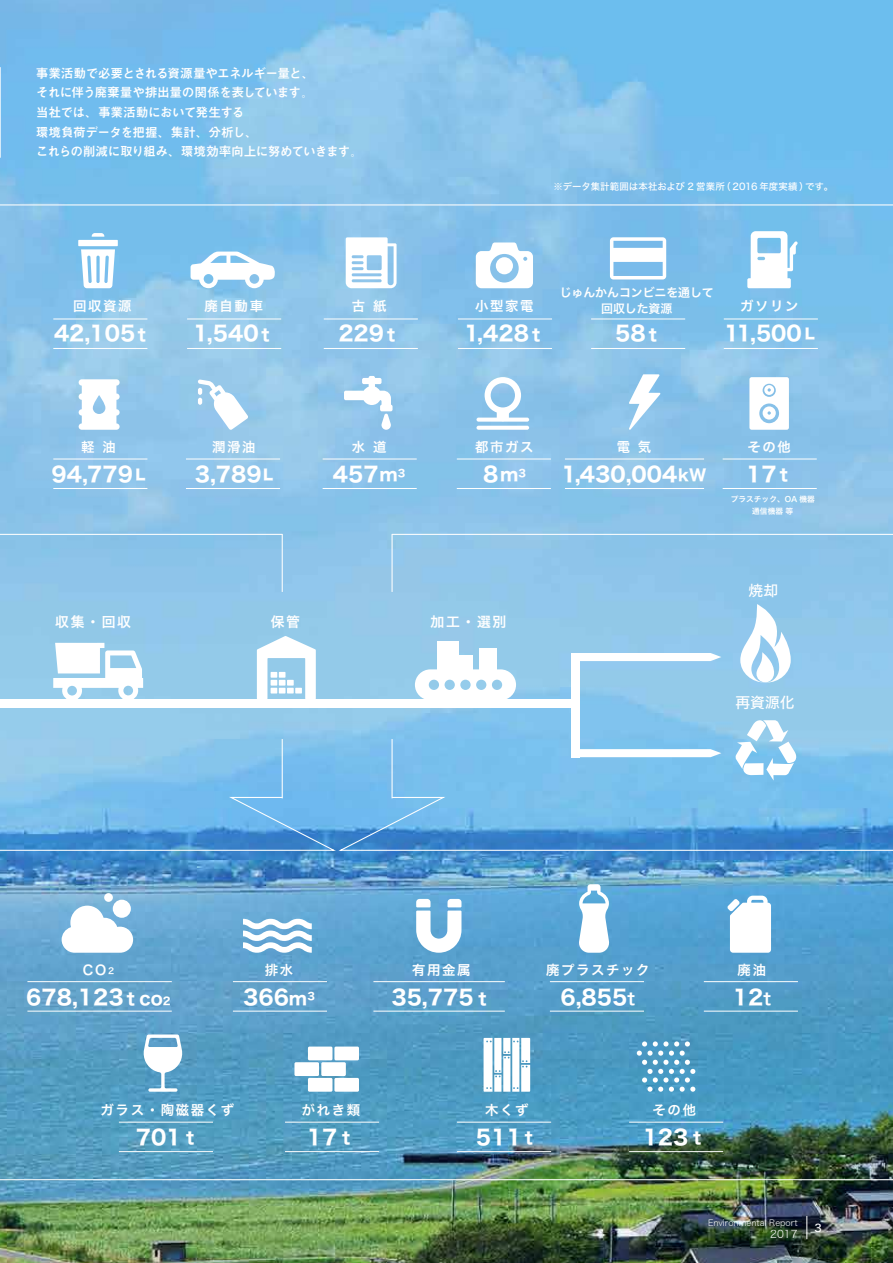
<style>
.page{position:relative;width:893px;height:1263px;background:#fff}
.page>*{position:absolute;margin:0;border:0;box-sizing:border-box;transform-origin:0 0}
.t1{font:20.55px "Hiragino Sans W7";color:#fff}
.t2{font:14.7px "Hiragino Sans W5";color:#fff}
.t3{font:13.8px "Hiragino Sans W6";letter-spacing:.12em;color:#fff}
.t4{font:13.35px "Hiragino Sans W6";letter-spacing:.12em;color:#fff}
.t5{font:700 12.75px/19.6px "Mi Go MB1 Std De";letter-spacing:-.05em;color:#fff}
.t6{font:12px/15.5px "Hiragino Sans W6";letter-spacing:-.01em;color:#fff;text-align:center}
.t7{font:10.65px "Hiragino Sans W2";color:#fff}
.t8{font:10.65px "Hiragino Sans W5";color:#fff}
.t9{font:9.45px "Hiragino Sans W5";letter-spacing:.005em;color:#fff}
.t10{font:8.55px "Hiragino Sans W2";color:#fff}
.t11{font:7.65px/11.4px "Hiragino Sans W6";color:#fff;text-align:center}
.s1{font-size:17.4px}
.s2{font-family:"Hiragino Sans W8";font-size:14.4px}
.s3{font-size:15.9px}
.s4{font-size:8.55px}
.s5{font-size:10.65px}
.s6{font-family:"Hiragino Sans W6";font-size:17.4px}
</style>
<div class="page">
<img style="left:0;top:0;width:893px;height:1263px">
<hr style="left:0;top:67px;width:1px;height:91px;background:#fff">
<svg style="left:806px;top:1216px;width:1px;height:23px"></svg>
<div style="left:572px;top:653px;width:8px;height:104px;background:#fff"></div>
<svg style="left:53px;top:643px;width:90px;height:57px"></svg>
<div style="left:437px;top:641px;width:21px;height:28px;background:#fff"></div>
<div style="left:458px;top:655px;width:14px;height:14px;background:#fff"></div>
<div style="left:480px;top:648px;width:17px;height:21px;background:#fff"></div>
<svg style="left:415px;top:669px;width:101px;height:31px"></svg>
<svg style="left:257px;top:636px;width:59px;height:63px"></svg>
<svg style="left:740px;top:604px;width:51px;height:79px"></svg>
<svg style="left:580px;top:653px;width:141px;height:8px"></svg>
<svg style="left:580px;top:749px;width:141px;height:8px"></svg>
<div style="left:0;top:700px;width:574px;height:8px;background:#fff"></div>
<img style="left:0;top:796px;width:893px;height:385px">
<svg style="left:0;top:204px;width:893px;height:331px;background:#91c7eb"></svg>
<hr style="left:282px;top:739px;width:1px;height:59px;background:#fff">
<hr style="left:392px;top:739px;width:1px;height:59px;background:#fff">
<hr style="left:282px;top:534px;width:1px;height:58px;background:#fff">
<hr style="left:392px;top:534px;width:1px;height:58px;background:#fff">
<svg style="left:735px;top:720px;width:62px;height:61px"></svg>
<p class="t5" style="left:36px;top:62px;width:329px">事業活動で必要とされる資源量やエネルギー量と、<br>それに伴う廃棄量や排出量の関係を表しています。<br>当社では、事業活動において発生する<br>環境負荷データを把握、集計、分析し、<br>これらの削減に取り組み、環境効率向上に努めていきます。</p>
<p class="t4" style="left:73px;top:294px;width:60px">回収資源</p>
<p class="t1" style="left:54px;top:317px;width:98px">42,105<span class="s1">ｔ</span></p>
<p class="t4" style="left:81px;top:435px;width:36px">軽 油</p>
<p class="t1" style="left:52px;top:458px;width:95px">94,779 <span class="s2">L</span></p>
<p class="t4" style="left:205px;top:294px;width:60px">廃自動車</p>
<p class="t1" style="left:193px;top:317px;width:83px">1,540<span class="s1">ｔ</span></p>
<p class="t4" style="left:212px;top:435px;width:45px">潤滑油</p>
<p class="t1" style="left:195px;top:458px;width:80px">3,789<span class="s2">L</span></p>
<p class="t4" style="left:352px;top:294px;width:36px">古 紙</p>
<p class="t1" style="left:338px;top:317px;width:63px">229<span class="s1">ｔ</span></p>
<p class="t4" style="left:352px;top:435px;width:36px">水 道</p>
<p class="t1" style="left:333px;top:458px;width:74px">457<span class="s1">m</span><sup>3</sup></p>
<p class="t9" style="left:554px;top:178px;width:281px">※データ集計範囲は本社および 2 営業所（ 2016 年度実績）です。</p>
<p class="t6" style="left:560px;top:285px;width:156px">じゅんかんコンビニを通して回収した資源</p>
<p class="t4" style="left:475px;top:294px;width:60px">小型家電</p>
<p class="t1" style="left:464px;top:317px;width:82px">1,428<span class="s1">ｔ</span></p>
<p class="t1" style="left:615px;top:317px;width:48px">58<span class="s1">ｔ</span></p>
<p class="t4" style="left:740px;top:294px;width:60px">ガソリン</p>
<p class="t1" style="left:724px;top:317px;width:92px">11,500 <span class="s2">L</span></p>
<p class="t4" style="left:475px;top:435px;width:60px">都市ガス</p>
<p class="t1" style="left:483px;top:458px;width:44px">8<span class="s1">m</span><sup>3</sup></p>
<p class="t4" style="left:617px;top:435px;width:36px">電 気</p>
<p class="t1" style="left:561px;top:458px;width:146px">1,430,004<span class="s3">kW</span></p>
<p class="t4" style="left:748px;top:435px;width:45px">その他</p>
<p class="t1" style="left:746px;top:458px;width:48px">17<span class="s1">ｔ</span></p>
<p class="t11" style="left:731px;top:494px;width:85px">プラスチック、OA 機器通信機器 等</p>
<p class="t2" style="left:749px;top:577px;width:31px">焼却</p>
<p class="t3" style="left:55px;top:609px;width:77px">収集・回収</p>
<p class="t3" style="left:271px;top:609px;width:31px">保管</p>
<p class="t3" style="left:431px;top:609px;width:77px">加工・選別</p>
<p class="t2" style="left:736px;top:690px;width:60px">再資源化</p>
<p class="t4" style="left:83px;top:958px;width:33px">CO<span class="s4">2</span></p>
<p class="t1" style="left:26px;top:981px;width:146px">678,123<span class="s1">ｔco</span><span class="s5">2</span></p>
<p class="t4" style="left:265px;top:958px;width:30px">排水</p>
<p class="t1" style="left:243px;top:981px;width:73px">366<span class="s1">m</span><sup>3</sup></p>
<p class="t4" style="left:412px;top:958px;width:60px">有用金属</p>
<p class="t1" style="left:391px;top:981px;width:101px">35,775<span class="s1">ｔ</span></p>
<p class="t4" style="left:546px;top:958px;width:105px">廃プラスチック</p>
<p class="t1" style="left:560px;top:981px;width:76px">6,855<span class="s6">t</span></p>
<p class="t4" style="left:738px;top:958px;width:30px">廃油</p>
<p class="t1" style="left:733px;top:981px;width:40px">12<span class="s6">t</span></p>
<p class="t4" style="left:101px;top:1097px;width:135px">ガラス・陶磁器くず</p>
<p class="t1" style="left:136px;top:1121px;width:65px">701<span class="s1">ｔ</span></p>
<p class="t4" style="left:302px;top:1097px;width:60px">がれき類</p>
<p class="t1" style="left:307px;top:1121px;width:50px">17<span class="s1">ｔ</span></p>
<p class="t4" style="left:485px;top:1097px;width:45px">木くず</p>
<p class="t1" style="left:476px;top:1121px;width:63px">511<span class="s1">ｔ</span></p>
<p class="t4" style="left:653px;top:1097px;width:45px">その他</p>
<p class="t1" style="left:643px;top:1121px;width:65px">123<span class="s1">ｔ</span></p>
<p class="t10" style="left:708px;top:1216px;width:91px">Environmental Report</p>
<p class="t7" style="left:770px;top:1224px;width:29px">2017</p>
<p class="t8" style="left:814px;top:1218px;width:9px">3</p>
</div>
